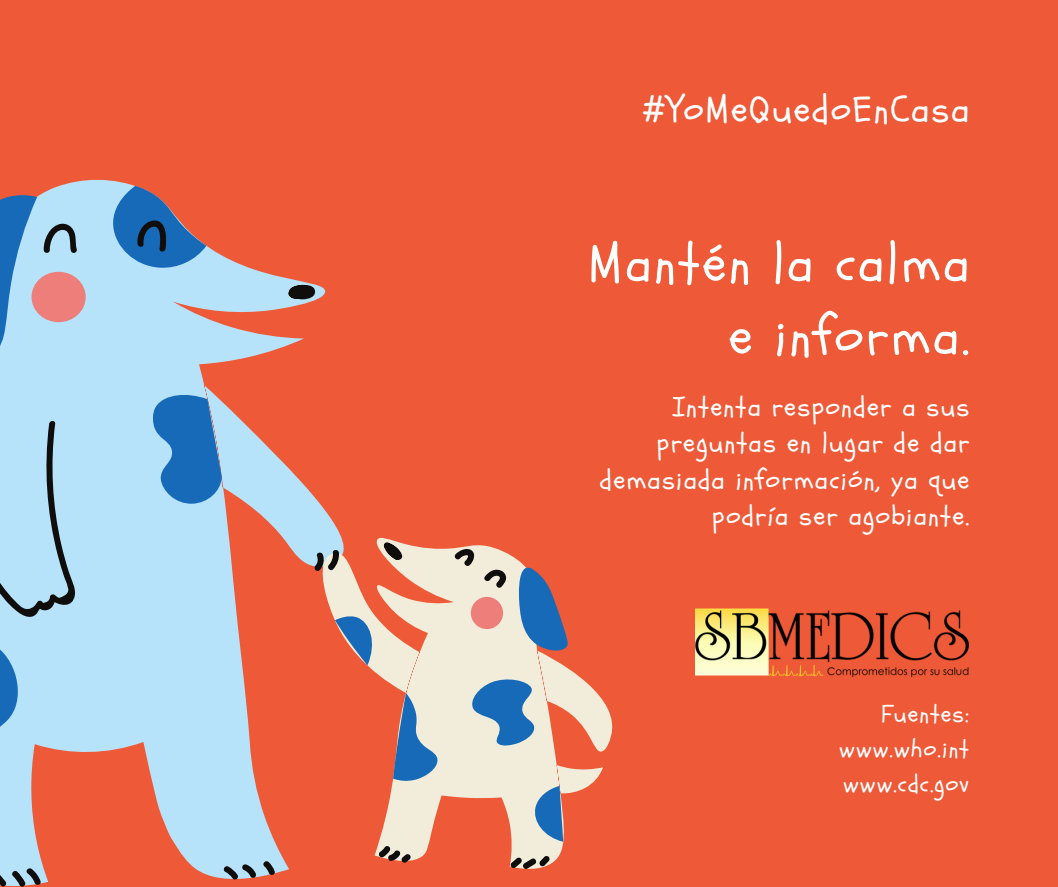
<style>
.page{position:relative;width:1058px;height:887px;background:#fff}
.page>*{position:absolute;margin:0;border:0;box-sizing:border-box;transform-origin:0 0}
.t1{font:54px/72.8px "Schoolbell";letter-spacing:.05em;color:#fff;text-align:right}
.t2{font:37.5px "Schoolbell";letter-spacing:.05em;color:#fff}
.t3{font:27px/36.5px "Schoolbell";letter-spacing:.05em;color:#fff;text-align:right}
.t4{font:24px "Schoolbell";letter-spacing:.05em;color:#fff}
</style>
<div class="page">
<div style="left:0;top:0;width:1058px;height:886px;background:#ee5937"></div>
<svg style="left:0;top:180px;width:289px;height:704px"></svg>
<svg style="left:374px;top:668px;width:238px;height:199px"></svg>
<svg style="left:0;top:186px;width:568px;height:655px"></svg>
<svg style="left:43px;top:223px;width:34px;height:31px"></svg>
<svg style="left:136px;top:220px;width:32px;height:32px"></svg>
<div style="left:0;top:420px;width:32px;height:197px;background:#b6e3f9"></div>
<svg style="left:503px;top:567px;width:3px;height:22px"></svg>
<svg style="left:0;top:866px;width:42px;height:20px"></svg>
<svg style="left:222px;top:859px;width:54px;height:20px"></svg>
<svg style="left:378px;top:845px;width:33px;height:17px"></svg>
<svg style="left:510px;top:855px;width:40px;height:14px"></svg>
<svg style="left:32px;top:272px;width:471px;height:357px"></svg>
<img style="left:695px;top:608px;width:273px;height:69px">
<p class="t2" style="left:643px;top:85px;width:328px">#YoMeQuedoEnCasa</p>
<p class="t1" style="left:588px;top:228px;width:382px">Mantén la calma e informa.</p>
<p class="t3" style="left:600px;top:389px;width:371px">Intenta responder a sus preguntas en lugar de dar demasiada información, ya que podría ser agobiante.</p>
<p class="t4" style="left:881px;top:698px;width:89px">Fuentes:</p>
<p class="t4" style="left:839px;top:733px;width:131px">www.who.int</p>
<p class="t4" style="left:843px;top:767px;width:127px">www.cdc.gov</p>
</div>
